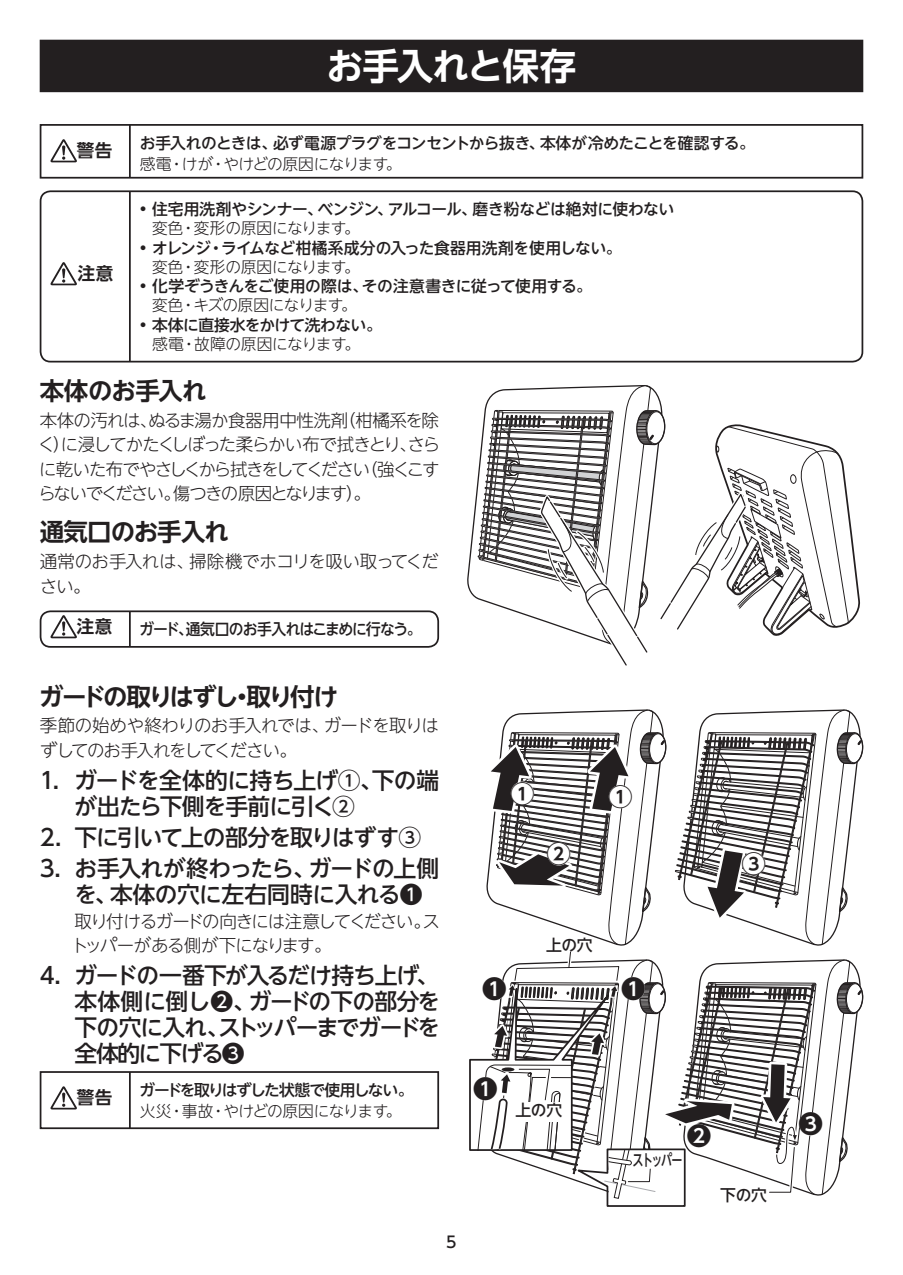
<style>
.page{position:relative;width:903px;height:1275px;background:#fff}
.page>*{position:absolute;margin:0;border:0;box-sizing:border-box;transform-origin:0 0}
.t1{font:36.75px "UD Shin Go NT Pro De Bold 90 msp RKSJ H";letter-spacing:-.04em;color:#fff}
.t2{font:24.5px "UD Shin Go NT Pro De Bold 90 msp RKSJ H";letter-spacing:-.05em;color:#231f20}
.t3{font:24.5px "UD Shin Go NT Pro De Bold 90 msp RKSJ H";letter-spacing:-.115em;color:#231f20}
.t4{font:24.5px "UD Shin Go NT Pro De Bold 90 msp RKSJ H";letter-spacing:-.025em;color:#231f20}
.t5{font:22.75px/26.2px "UD Shin Go NT Pro Medium 90 msp RKSJ H";letter-spacing:-.035em;color:#231f20}
.t6{font:17.5px/24.5px "UD Shin Go NT Pro Light 90 msp RKSJ H";letter-spacing:-.075em;color:#231f20;text-align:justify}
.t7{font:17.5px/24.5px "UD Shin Go NT Pro Light 90 msp RKSJ H";letter-spacing:-.055em;color:#231f20}
.t8{font:17.5px/24.5px "UD Shin Go NT Pro Light 90 msp RKSJ H";letter-spacing:-.03em;color:#231f20}
.t9{font:17.5px "UD Shin Go NT Pro De Bold 90 msp RKSJ H";letter-spacing:.02em;color:#231f20}
.t10{font:15.75px "UD Shin Go NT Pro Medium 90 msp RKSJ H";letter-spacing:-.035em;color:#231f20}
.t11{font:15.75px "UD Shin Go NT Pro Light 90 msp RKSJ H";letter-spacing:-.035em;color:#231f20}
.t12{font:15.75px "UD Shin Go NT Pro Medium 90 msp RKSJ H";letter-spacing:-.06em;color:#231f20;scale:.94 1}
.t13{font:15.75px "UD Shin Go NT Pro Medium 90 msp RKSJ H";letter-spacing:-.08em;color:#231f20}
.t14{font:15.75px "UD Shin Go NT Pro Medium 90 msp RKSJ H";letter-spacing:-.035em;color:#231f20;scale:.7 1}
</style>
<div class="page">
<svg style="left:467px;top:485px;width:10px;height:114px"></svg>
<svg style="left:477px;top:385px;width:383px;height:281px"></svg>
<svg style="left:469px;top:709px;width:395px;height:498px"></svg>
<div style="left:40px;top:40px;width:823px;height:52px;background:#231f20"></div>
<hr style="left:129px;top:125px;width:2px;height:53px;background:#231f20">
<svg style="left:50px;top:139px;width:27px;height:23px"></svg>
<div style="left:40px;top:124px;width:823px;height:55px;border:2px solid #231f20"></div>
<hr style="left:129px;top:191px;width:2px;height:171px;background:#231f20">
<svg style="left:50px;top:262px;width:27px;height:23px"></svg>
<div style="left:40px;top:190px;width:823px;height:172px;border:2px solid #231f20;border-radius:10px"></div>
<hr style="left:129px;top:611px;width:2px;height:36px;background:#231f20">
<svg style="left:50px;top:615px;width:27px;height:23px"></svg>
<div style="left:40px;top:610px;width:399px;height:38px;border:2px solid #231f20;border-radius:10px"></div>
<hr style="left:129px;top:1072px;width:2px;height:56px;background:#231f20">
<svg style="left:50px;top:1086px;width:27px;height:23px"></svg>
<div style="left:40px;top:1071px;width:399px;height:58px;border:2px solid #231f20"></div>
<div style="left:515px;top:1102px;width:51px;height:20px;background:#fff"></div>
<h1 class="t1" style="left:327px;top:52px;width:251px">お手入れと保存</h1>
<p class="t9" style="left:77px;top:144px;width:37px">警告</p>
<p class="t10" style="left:140px;top:137px;width:616px">お手入れのときは、必ず電源プラグをコンセントから抜き、本体が冷めたことを確認する。</p>
<p class="t11" style="left:140px;top:158px;width:263px">感電・けが・やけどの原因になります。</p>
<p class="t10" style="left:140px;top:203px;width:536px">• 住宅用洗剤やシンナー、ベンジン、アルコール、磨き粉などは絶対に使わない</p>
<p class="t11" style="left:152px;top:222px;width:209px">変色・変形の原因になります。</p>
<p class="t10" style="left:140px;top:242px;width:483px">• オレンジ・ライムなど柑橘系成分の入った食器用洗剤を使用しない。</p>
<p class="t11" style="left:152px;top:261px;width:209px">変色・変形の原因になります。</p>
<p class="t10" style="left:140px;top:280px;width:454px">• 化学ぞうきんをご使用の際は、その注意書きに従って使用する。</p>
<p class="t11" style="left:152px;top:299px;width:206px">変色・キズの原因になります。</p>
<p class="t10" style="left:140px;top:319px;width:244px">• 本体に直接水をかけて洗わない。</p>
<p class="t11" style="left:152px;top:338px;width:209px">感電・故障の原因になります。</p>
<h2 class="t4" style="left:40px;top:381px;width:168px">本体のお手入れ</h2>
<p class="t6" style="left:38px;top:410px;width:404px">本体の汚れは、ぬるま湯か食器用中性洗剤（柑橘系を除く）に浸してかたくしぼった柔らかい布で拭きとり、さらに乾いた布でやさしくから拭きをしてください（強くこすらないでください。傷つきの原因となります）。</p>
<h2 class="t2" style="left:40px;top:523px;width:191px">通気口のお手入れ</h2>
<p class="t8" style="left:40px;top:552px;width:401px">通常のお手入れは、掃除機でホコリを吸い取ってください。</p>
<p class="t9" style="left:77px;top:620px;width:37px">注意</p>
<p class="t12" style="left:139px;top:623px;width:302px">ガード、通気口のお手入れはこまめに行なう。</p>
<p class="t9" style="left:78px;top:267px;width:37px">注意</p>
<h2 class="t3" style="left:39px;top:687px;width:300px">ガードの取りはずし・取り付け</h2>
<p class="t7" style="left:40px;top:716px;width:401px">季節の始めや終わりのお手入れでは、ガードを取りはずしてのお手入れをしてください。</p>
<h3 class="t5" style="left:74px;top:770px;width:366px;text-indent:-35px">1. ガードを全体的に持ち上げ①、下の端が出たら下側を手前に引く②</h3>
<h3 class="t5" style="left:40px;top:827px;width:383px">2. 下に引いて上の部分を取りはずす③</h3>
<h3 class="t5" style="left:74px;top:859px;width:366px;text-indent:-35px">3. お手入れが終わったら、ガードの上側を、本体の穴に左右同時に入れる❶</h3>
<p class="t6" style="left:71px;top:911px;width:370px">取り付けるガードの向きには注意してください。ストッパーがある側が下になります。</p>
<h3 class="t5" style="left:74px;top:965px;width:367px;text-align:justify;text-indent:-35px">4. ガードの一番下が入るだけ持ち上げ、本体側に倒し❷、ガードの下の部分を下の穴に入れ、ストッパーまでガードを全体的に下げる❸</h3>
<p class="t9" style="left:77px;top:1091px;width:37px">警告</p>
<p class="t13" style="left:139px;top:1084px;width:276px">ガードを取りはずした状態で使用しない。</p>
<p class="t11" style="left:140px;top:1105px;width:263px">火災・事故・やけどの原因になります。</p>
<p class="t10" style="left:446px;top:1236px;width:12px">5</p>
<h2 class="t2" style="left:510px;top:784px;width:26px">①</h2>
<h2 class="t2" style="left:608px;top:787px;width:26px">①</h2>
<h2 class="t2" style="left:546px;top:845px;width:26px">②</h2>
<p class="t10" style="left:546px;top:939px;width:48px">上の穴</p>
<h2 class="t2" style="left:482px;top:980px;width:26px">❶</h2>
<h2 class="t2" style="left:621px;top:980px;width:26px">❶</h2>
<h2 class="t2" style="left:741px;top:854px;width:26px">③</h2>
<h2 class="t2" style="left:473px;top:1080px;width:26px">❶</h2>
<p class="t10" style="left:515px;top:1104px;width:48px">上の穴</p>
<h2 class="t2" style="left:687px;top:1127px;width:26px">❷</h2>
<p class="t14" style="left:632px;top:1154px;width:73px">ストッパー</p>
<p class="t10" style="left:720px;top:1189px;width:48px">下の穴</p>
<h2 class="t2" style="left:798px;top:1115px;width:26px">❸</h2>
</div>
